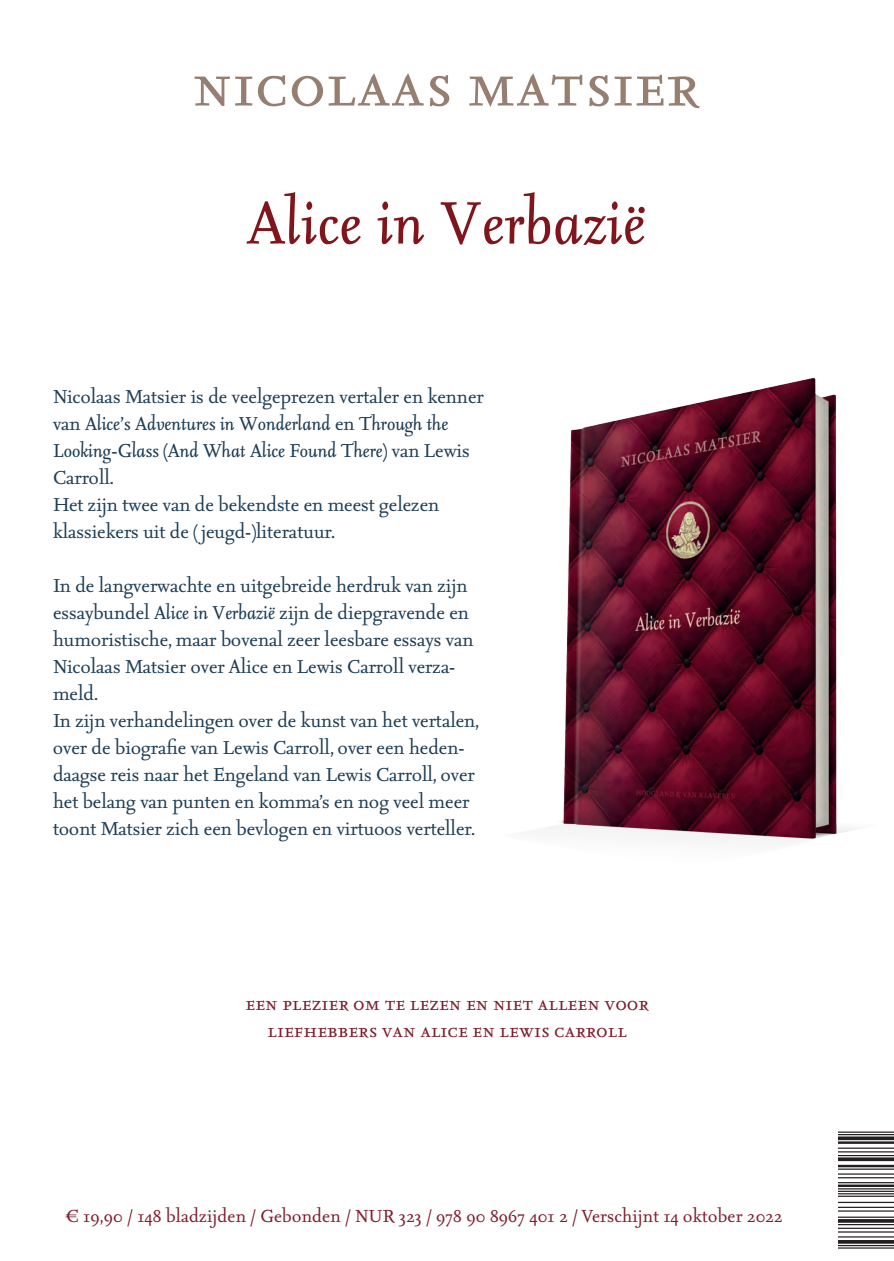
<style>
.page{position:relative;width:894px;height:1261px;background:#fff}
.page>*{position:absolute;margin:0;border:0;box-sizing:border-box;transform-origin:0 0}
.t1{font:72px "Seria Regular Caps";color:#967e71}
.t2{font:italic 72px "Seria";letter-spacing:.01em;color:#80161b}
.t3{font:22.5px/27px "Seria";color:#1c3d56}
.t4{font:22.5px/27px "Seria Regular Caps";color:#7f1d2b;text-align:center}
.t5{font:21px "Seria";letter-spacing:.01em;color:#7f1d2b}
.s1{font-style:italic}
</style>
<div class="page">
<svg style="left:838px;top:1135px;width:55px;height:112px"></svg>
<hr style="left:838px;top:1131px;width:55px;height:2px;background:#231f20">
<hr style="left:838px;top:1134px;width:55px;height:1px;background:#231f20">
<svg style="left:838px;top:1136px;width:55px;height:4px"></svg>
<hr style="left:838px;top:1141px;width:55px;height:3px;background:#231f20">
<hr style="left:838px;top:1147px;width:55px;height:2px;background:#231f20">
<hr style="left:838px;top:1151px;width:55px;height:1px;background:#231f20">
<hr style="left:838px;top:1155px;width:55px;height:1px;background:#231f20">
<svg style="left:838px;top:1157px;width:55px;height:4px"></svg>
<hr style="left:838px;top:1165px;width:55px;height:2px;background:#231f20">
<hr style="left:838px;top:1168px;width:55px;height:2px;background:#231f20">
<hr style="left:838px;top:1173px;width:55px;height:2px;background:#231f20">
<hr style="left:838px;top:1177px;width:55px;height:1px;background:#231f20">
<hr style="left:838px;top:1182px;width:55px;height:1px;background:#231f20">
<hr style="left:838px;top:1184px;width:55px;height:3px;background:#231f20">
<hr style="left:838px;top:1188px;width:55px;height:1px;background:#231f20">
<hr style="left:838px;top:1191px;width:55px;height:1px;background:#231f20">
<hr style="left:838px;top:1193px;width:55px;height:1px;background:#231f20">
<hr style="left:838px;top:1196px;width:55px;height:1px;background:#231f20">
<hr style="left:838px;top:1202px;width:55px;height:1px;background:#231f20">
<hr style="left:838px;top:1207px;width:55px;height:1px;background:#231f20">
<hr style="left:838px;top:1210px;width:55px;height:2px;background:#231f20">
<hr style="left:838px;top:1216px;width:55px;height:2px;background:#231f20">
<svg style="left:838px;top:1219px;width:55px;height:4px"></svg>
<hr style="left:838px;top:1224px;width:55px;height:1px;background:#231f20">
<hr style="left:838px;top:1228px;width:55px;height:1px;background:#231f20">
<hr style="left:838px;top:1231px;width:55px;height:2px;background:#231f20">
<hr style="left:838px;top:1236px;width:55px;height:1px;background:#231f20">
<svg style="left:838px;top:1240px;width:55px;height:4px"></svg>
<hr style="left:838px;top:1245px;width:55px;height:1px;background:#231f20">
<hr style="left:838px;top:1247px;width:55px;height:2px;background:#231f20">
<img style="left:547px;top:377px;width:309px;height:464px">
<h1 class="t1" style="left:192px;top:48px;width:508px">nicolaas matsier</h1>
<h1 class="t2" style="left:247px;top:189px;width:399px">Alice in Verbazië</h1>
<p class="t3" style="left:53px;top:383px;width:432px">Nicolaas Matsier is de veelgeprezen vertaler en kenner van <span class="s1">Alice’s Adventures in Wonderland</span> en <span class="s1">Through the Looking-Glass (And What Alice Found There)</span> van Lewis Carroll.<br>Het zijn twee van de bekendste en meest gelezen klassiekers uit de ( jeugd-)literatuur.</p>
<p class="t3" style="left:53px;top:572px;width:427px">In de langverwachte en uitgebreide herdruk van zijn essaybundel <span class="s1">Alice in Verbazië</span> zijn de diepgravende en humoristische, maar bovenal zeer leesbare essays van Nicolaas Matsier over Alice en Lewis Carroll verza&shy;meld.<br>In zijn verhandelingen over de kunst van het vertalen, over de biografie van Lewis Carroll, over een heden&shy;daagse reis naar het Engeland van Lewis Carroll, over het belang van punten en komma’s en nog veel meer toont Matsier zich een bevlogen en virtuoos verteller.</p>
<p class="t4" style="left:245px;top:991px;width:405px">een plezier om te lezen en niet alleen voor liefhebbers van alice en lewis carroll</p>
<p class="t5" style="left:66px;top:1205px;width:717px">€ 19,90 / 148 bladzijden / Gebonden / NUR 323 / 978 90 8967 401 2 / Verschijnt 14 oktober 2022</p>
</div>
